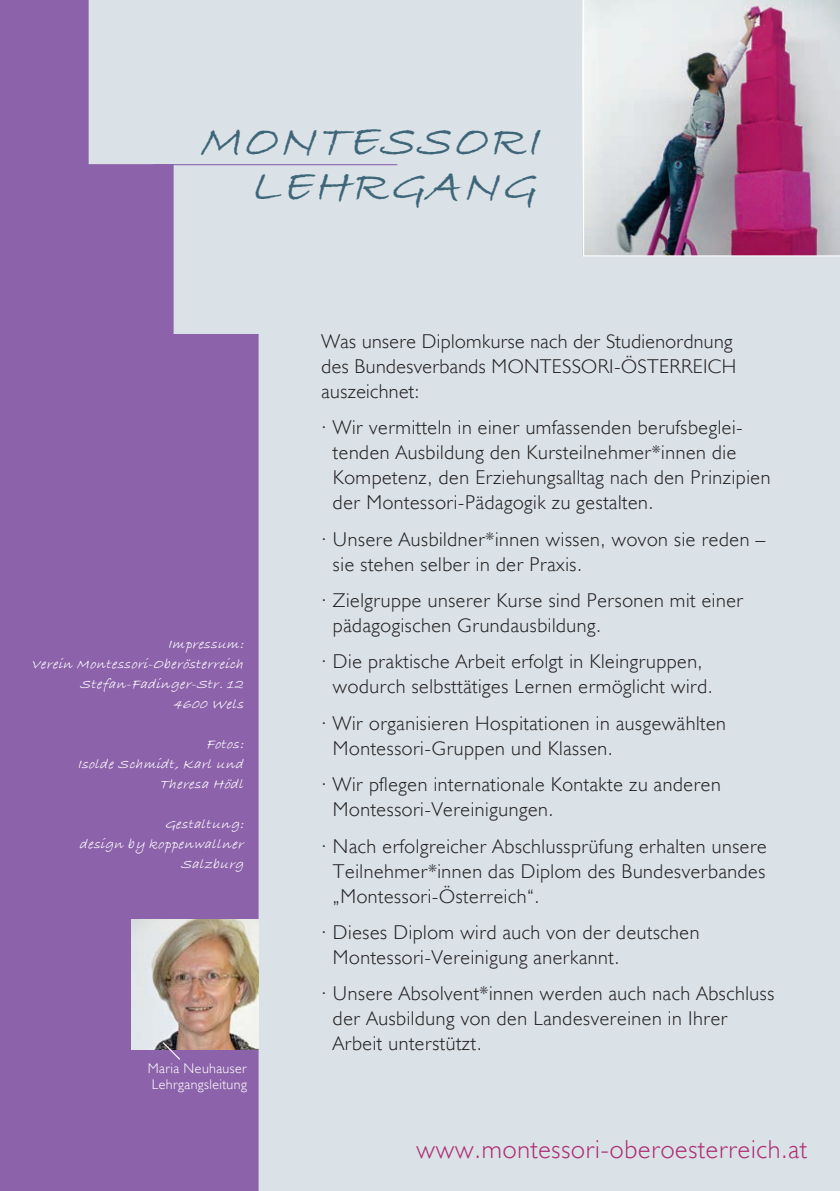
<style>
.page{position:relative;width:840px;height:1191px;background:#fff}
.page>*{position:absolute;margin:0;border:0;box-sizing:border-box;transform-origin:0 0}
.t1{font:italic 300 46.4px/44.6px "Monti";letter-spacing:.05em;color:#3e6678;text-align:right}
.t2{font:300 26px "Humanist 521 BT";letter-spacing:.03em;color:#ac2f74}
.t3{font:300 20px/25px "Humanist 521 BT";letter-spacing:.03em;color:#231f20}
.t4{font:italic 300 14px/20px "Monti";letter-spacing:.03em;color:#fff;text-align:right}
.t5{font:300 14px/16.8px "Humanist 521 BT";letter-spacing:.03em;color:#fff}
</style>
<div class="page">
<div style="left:0;top:0;width:839px;height:1191px;background:#dae2e7"></div>
<svg style="left:0;top:0;width:258px;height:1191px;background:#9774b2"></svg>
<img style="left:582px;top:0;width:257px;height:257px">
<img style="left:131px;top:919px;width:127px;height:130px">
<svg style="left:161px;top:1041px;width:20px;height:20px"></svg>
<hr style="left:153px;top:164px;width:244px;height:1px;background:#8c62aa">
<h1 class="t1" style="left:202px;top:117px;width:340px">MONTESSORI<br>LEHRGANG</h1>
<p class="t4" style="left:32px;top:633px;width:214px">Impressum:<br>Verein Montessori-Oberösterreich<br>Stefan-Fadinger-Str. 12<br>4600 Wels</p>
<p class="t4" style="left:78px;top:733px;width:167px">Fotos:<br>Isolde Schmidt, Karl und<br>Theresa Hödl</p>
<p class="t4" style="left:80px;top:813px;width:165px">Gestaltung:<br>design by koppenwallner<br>Salzburg</p>
<p class="t5" style="left:148px;top:1059px;width:100px">Maria Neuhauser<br>Lehrgangsleitung</p>
<p class="t3" style="left:321px;top:328px;width:416px">Was unsere Diplomkurse nach der Studienordnung des Bundesverbands MONTESSORI-ÖSTERREICH auszeichnet:</p>
<p class="t3" style="left:333px;top:414px;width:438px;text-indent:-11px">· Wir vermitteln in einer umfassenden berufsbeglei&shy;tenden Ausbildung den Kursteilnehmer*innen die Kompetenz, den Erziehungsalltag nach den Prinzipien der Montessori-Pädagogik zu gestalten.</p>
<p class="t3" style="left:333px;top:526px;width:434px;text-indent:-11px">· Unsere Ausbildner*innen wissen, wovon sie reden – sie stehen selber in der Praxis.</p>
<p class="t3" style="left:333px;top:587px;width:411px;text-indent:-11px">· Zielgruppe unserer Kurse sind Personen mit einer pädagogischen Grundausbildung.</p>
<p class="t3" style="left:321px;top:648px;width:392px;text-align:center">· Die praktische Arbeit erfolgt in Kleingruppen, wodurch selbsttätiges Lernen ermöglicht wird.</p>
<p class="t3" style="left:333px;top:710px;width:394px;text-indent:-11px">· Wir organisieren Hospitationen in ausgewählten<br>Montessori-Gruppen und Klassen.</p>
<p class="t3" style="left:333px;top:771px;width:389px;text-indent:-11px">· Wir pflegen internationale Kontakte zu anderen<br>Montessori-Vereinigungen.</p>
<p class="t3" style="left:333px;top:833px;width:435px;text-align:justify;text-indent:-11px">· Nach erfolgreicher Abschlussprüfung erhalten unsere Teilnehmer*innen das Diplom des Bundesverbandes „Montessori-Österreich“.</p>
<p class="t3" style="left:333px;top:919px;width:368px;text-indent:-11px">· Dieses Diplom wird auch von der deutschen<br>Montessori-Vereinigung anerkannt.</p>
<p class="t3" style="left:333px;top:980px;width:442px;text-indent:-11px">· Unsere Absolvent*innen werden auch nach Abschluss der Ausbildung von den Landesvereinen in Ihrer<br>Arbeit unterstützt.</p>
<h2 class="t2" style="left:416px;top:1133px;width:392px">www.montessori-oberoesterreich.at</h2>
</div>
